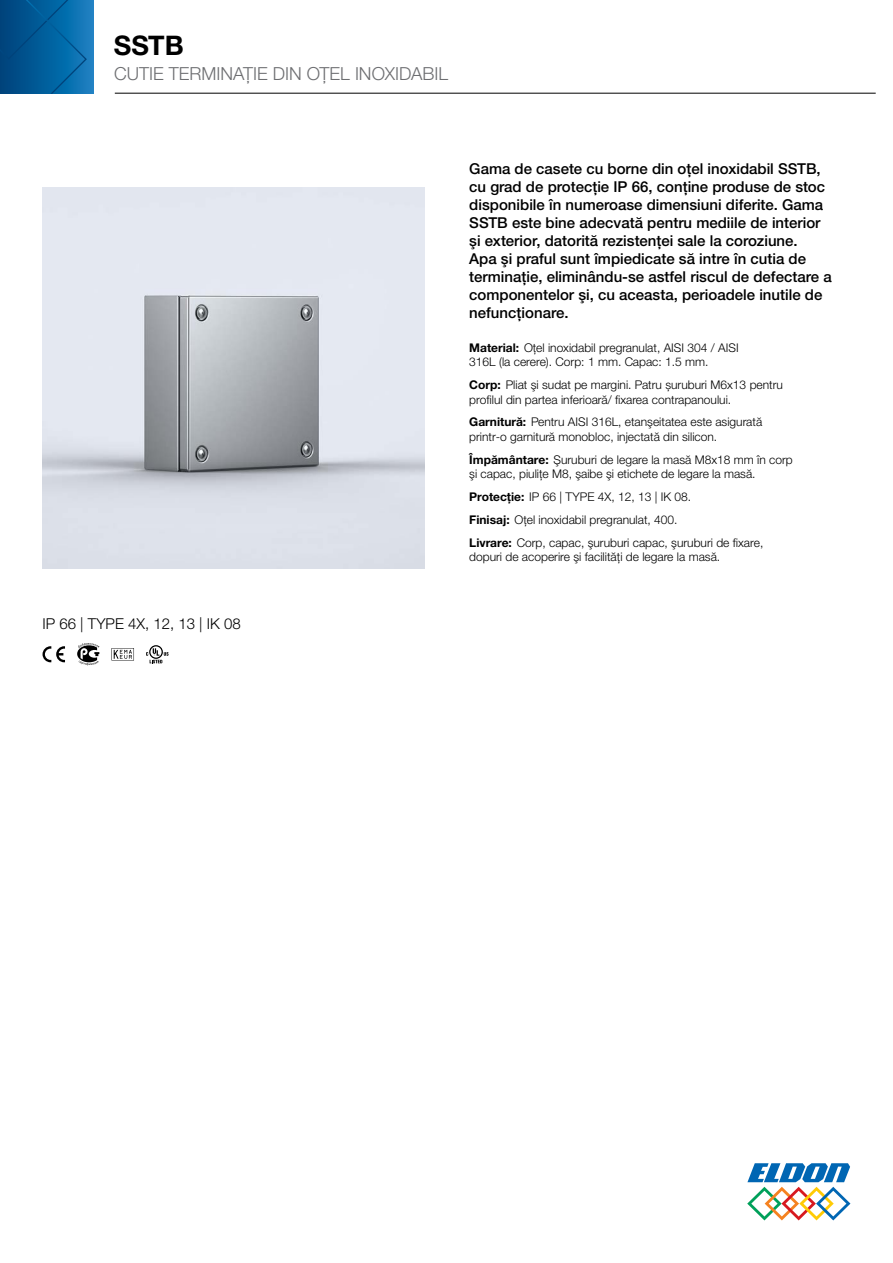
<style>
.page{position:relative;width:893px;height:1263px;background:#fff}
.page>*{position:absolute;margin:0;border:0;box-sizing:border-box;transform-origin:0 0}
.t1{font:700 27px "Helvetica Neue LTW1 G";color:#000}
.t2{font:300 18px "Helvetica Neue LTW1 G";color:#6d6e71}
.t3{font:500 15px/18px "Helvetica Neue LTW1 G";color:#000}
.t4{font:300 15px "Helvetica Neue LTW1 G";color:#000}
.t5{font:300 12px/14.4px "Helvetica Neue LTW1 G";color:#000}
.s1{font-weight:700}
</style>
<div class="page">
<svg style="left:747px;top:1163px;width:103px;height:57px"></svg>
<div style="left:0;top:0;width:93px;height:94px;background:#1f7fc0"></div>
<svg style="left:0;top:0;width:87px;height:94px;background:#035d9a"></svg>
<hr style="left:115px;top:93px;width:761px;height:1px;background:#000">
<img style="left:43px;top:187px;width:381px;height:382px">
<svg style="left:43px;top:646px;width:22px;height:16px"></svg>
<svg style="left:77px;top:643px;width:22px;height:22px"></svg>
<svg style="left:112px;top:648px;width:22px;height:12px"></svg>
<svg style="left:146px;top:645px;width:23px;height:18px"></svg>
<h1 class="t1" style="left:114px;top:29px;width:71px">SSTB</h1>
<h2 class="t2" style="left:114px;top:63px;width:335px">CUTIE TERMINAŢIE DIN OŢEL INOXIDABIL</h2>
<p class="t4" style="left:43px;top:614px;width:200px">IP 66 | TYPE 4X, 12, 13 | IK 08</p>
<p class="t3" style="left:469px;top:160px;width:364px">Gama de casete cu borne din oţel inoxidabil SSTB, cu grad de protecţie IP 66, conţine produse de stoc disponibile în numeroase dimensiuni diferite. Gama SSTB este bine adecvată pentru mediile de interior şi exterior, datorită rezistenţei sale la coroziune.<br>Apa şi praful sunt împiedicate să intre în cutia de terminație, eliminându-se astfel riscul de defectare a componentelor şi, cu aceasta, perioadele inutile de nefuncţionare.</p>
<p class="t5" style="left:469px;top:340px;width:271px"><span class="s1">Material:</span> Oțel inoxidabil pregranulat, AISI 304 / AISI<br>316L (la cerere). Corp: 1 mm. Capac: 1.5 mm.</p>
<p class="t5" style="left:469px;top:378px;width:315px"><span class="s1">Corp:</span> Pliat şi sudat pe margini. Patru șuruburi M6x13 pentru profilul din partea inferioară/ fixarea contrapanoului.</p>
<p class="t5" style="left:469px;top:415px;width:294px"><span class="s1">Garnitură:</span> Pentru AISI 316L, etanşeitatea este asigurată printr-o garnitură monobloc, injectată din silicon.</p>
<p class="t5" style="left:469px;top:452px;width:325px"><span class="s1">Împământare:</span> Şuruburi de legare la masă M8x18 mm în corp şi capac, piuliţe M8, şaibe şi etichete de legare la masă.</p>
<p class="t5" style="left:469px;top:485px;width:296px;line-height:23px"><span class="s1">Protecție:</span> IP 66 | TYPE 4X, 12, 13 | IK 08.<br><span class="s1">Finisaj:</span> Oţel inoxidabil pregranulat, 400.<br><span class="s1">Livrare:</span> Corp, capac, şuruburi capac, şuruburi de fixare,</p>
<p class="t5" style="left:469px;top:550px;width:252px">dopuri de acoperire şi facilităţi de legare la masă.</p>
</div>
